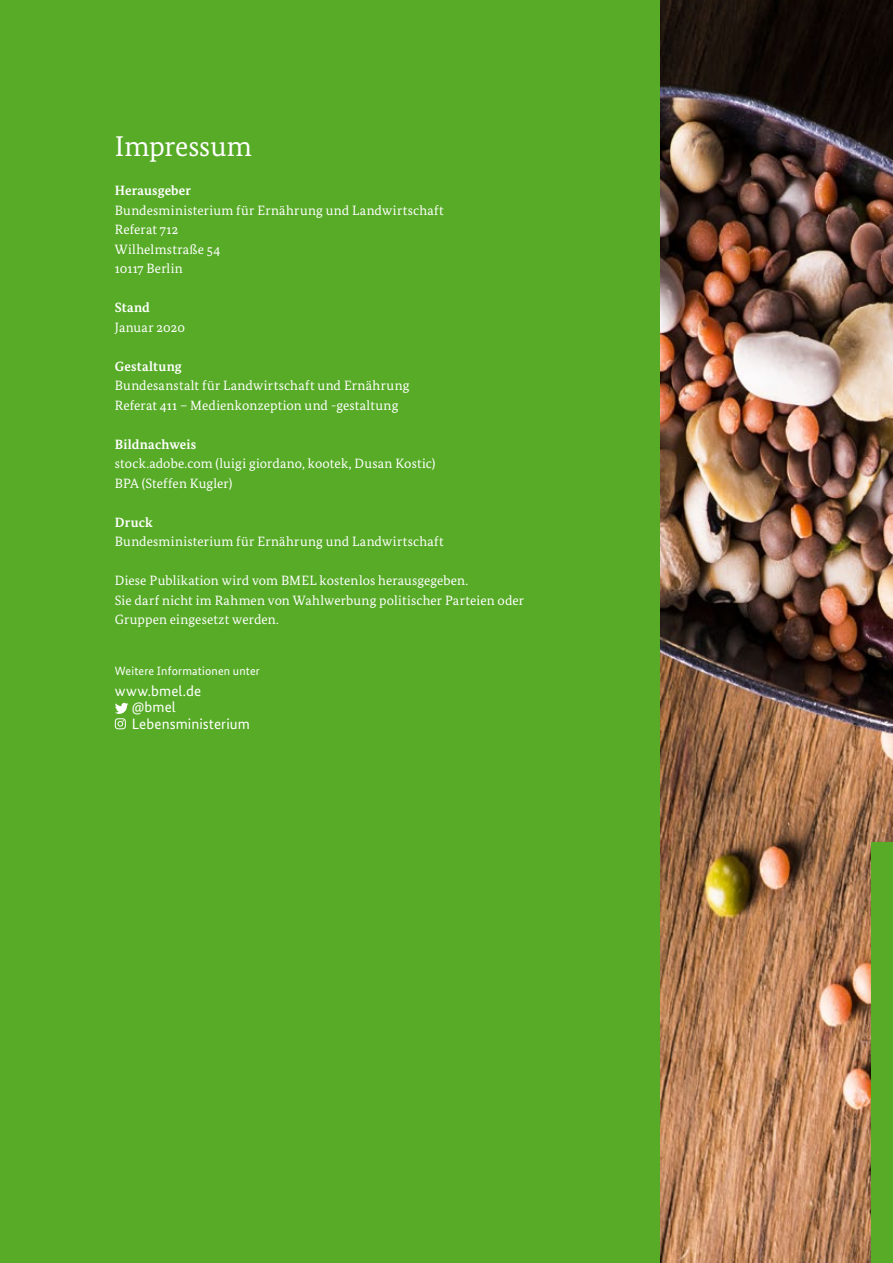
<style>
.page{position:relative;width:893px;height:1263px;background:#fff}
.page>*{position:absolute;margin:0;border:0;box-sizing:border-box;transform-origin:0 0}
.t1{font:28.5px "Bundes Serif";letter-spacing:-.005em;color:#fff}
.t2{font:15px/16.5px "Bundes Sans";letter-spacing:.005em;color:#fff}
.t3{font:13.5px/19.5px "Bundes Serif";letter-spacing:.015em;color:#fff}
.t4{font:700 13.5px "Bundes Serif";letter-spacing:.015em;color:#fff}
.t5{font:12px "Bundes Sans";letter-spacing:.015em;color:#fff}
</style>
<div class="page">
<img style="left:659px;top:0;width:234px;height:1263px">
<div style="left:0;top:0;width:659px;height:1263px;background:#57ab27"></div>
<div style="left:872px;top:842px;width:21px;height:421px;background:#57ab27"></div>
<svg style="left:115px;top:703px;width:13px;height:26px"></svg>
<h1 class="t1" style="left:115px;top:129px;width:139px">Impressum</h1>
<p class="t4" style="left:115px;top:182px;width:78px">Herausgeber</p>
<p class="t3" style="left:115px;top:200px;width:330px">Bundesministerium für Ernährung und Landwirtschaft<br>Referat 712<br>Wilhelmstraße 54<br>10117 Berlin</p>
<p class="t4" style="left:115px;top:299px;width:37px">Stand</p>
<p class="t3" style="left:115px;top:317px;width:72px">Januar 2020</p>
<p class="t4" style="left:115px;top:358px;width:69px">Gestaltung</p>
<p class="t3" style="left:115px;top:375px;width:296px">Bundesanstalt für Landwirtschaft und Ernährung<br>Referat 411 – Medienkonzeption und -gestaltung</p>
<p class="t4" style="left:115px;top:436px;width:83px">Bildnachweis</p>
<p class="t3" style="left:115px;top:453px;width:322px">stock.adobe.com (luigi giordano, kootek, Dusan Kostic)<br>BPA (Steffen Kugler)</p>
<p class="t4" style="left:115px;top:514px;width:39px">Druck</p>
<p class="t3" style="left:115px;top:531px;width:330px">Bundesministerium für Ernährung und Landwirtschaft</p>
<p class="t3" style="left:115px;top:570px;width:411px">Diese Publikation wird vom BMEL kostenlos herausgegeben.<br>Sie darf nicht im Rahmen von Wahlwerbung politischer Parteien oder<br>Gruppen eingesetzt werden.</p>
<p class="t5" style="left:115px;top:664px;width:147px">Weitere Informationen unter</p>
<p class="t2" style="left:132px;top:682px;width:120px;text-indent:-17px">www.bmel.de<br>@bmel<br>Lebensministerium</p>
</div>
